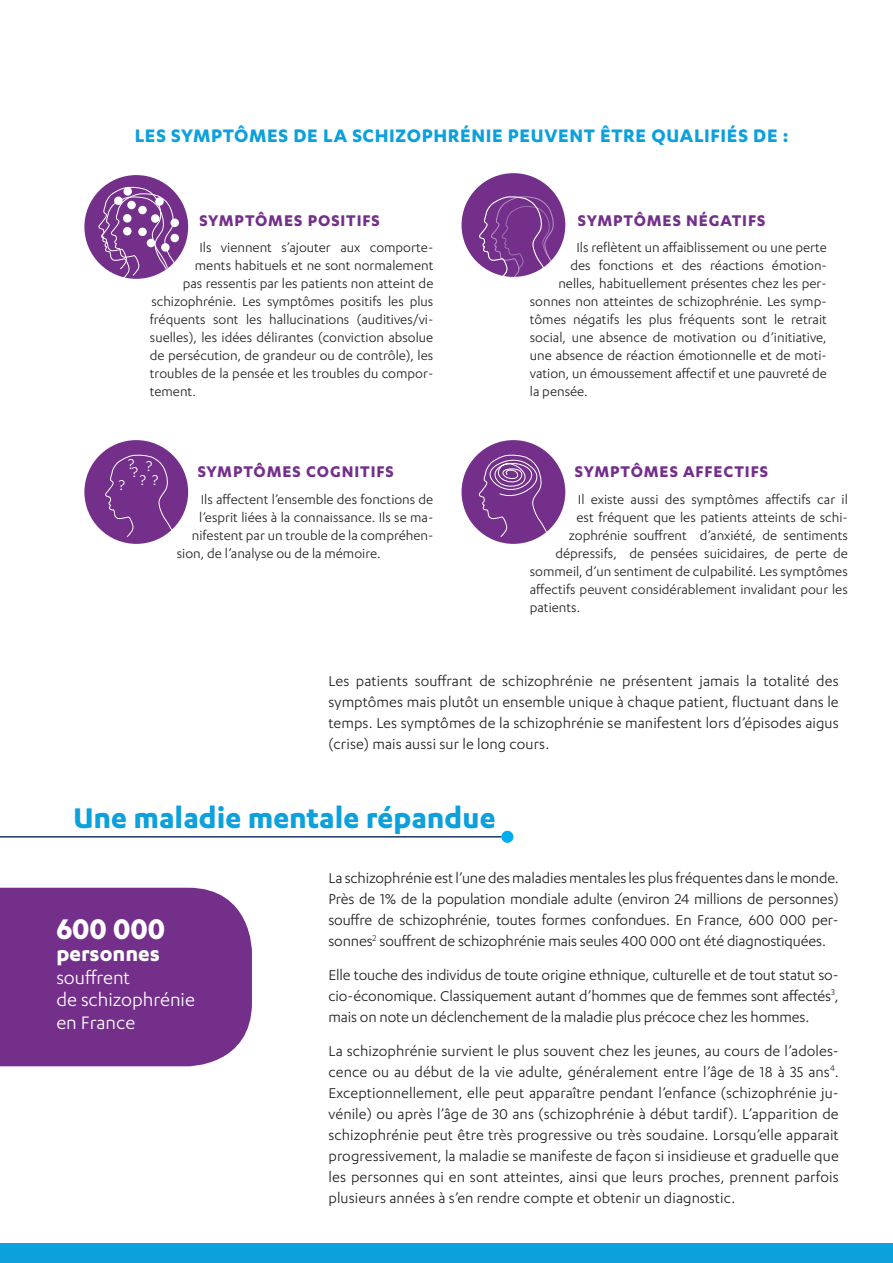
<style>
.page{position:relative;width:893px;height:1263px;background:#fff}
.page>*{position:absolute;margin:0;border:0;box-sizing:border-box;transform-origin:0 0}
.t1{font:700 33px "Karbon";color:#0ca0dc}
.t2{font:700 33px "Karbon";color:#fff}
.t3{font:700 24px "Karbon";color:#fff}
.t4{font:700 21px "Karbon";letter-spacing:.03em;color:#0ca0dc}
.t5{font:21px/22.5px "Karbon";color:#fff}
.t6{font:700 18px "Karbon";letter-spacing:.05em;color:#742f8b}
.t7{font:16.5px/21px "Karbon";letter-spacing:-.005em;color:#231f20;text-align:justify}
.t8{font:16.5px "Karbon";color:#fff}
.t9{font:15px "Karbon";color:#231f20}
</style>
<div class="page">
<div style="left:0;top:1243px;width:893px;height:20px;background:#0ca0dc"></div>
<div style="left:0;top:888px;width:252px;height:178px;background:#742f8b"></div>
<div style="left:462px;top:173px;width:103px;height:104px;background:#742f8b;border-radius:50%"></div>
<svg style="left:479px;top:195px;width:81px;height:82px"></svg>
<div style="left:462px;top:440px;width:103px;height:104px;background:#742f8b;border-radius:50%"></div>
<div style="left:84px;top:175px;width:104px;height:104px;background:#742f8b;border-radius:50%"></div>
<svg style="left:99px;top:185px;width:82px;height:94px"></svg>
<div style="left:123px;top:227px;width:9px;height:8px;background:#fff;border-radius:50%"></div>
<div style="left:123px;top:187px;width:9px;height:9px;background:#fff;border-radius:50%"></div>
<div style="left:114px;top:196px;width:9px;height:9px;background:#fff;border-radius:50%"></div>
<div style="left:123px;top:214px;width:9px;height:9px;background:#fff;border-radius:50%"></div>
<div style="left:127px;top:201px;width:9px;height:8px;background:#fff;border-radius:50%"></div>
<div style="left:147px;top:239px;width:8px;height:8px;background:#fff;border-radius:50%"></div>
<div style="left:151px;top:214px;width:8px;height:9px;background:#fff;border-radius:50%"></div>
<div style="left:170px;top:234px;width:9px;height:8px;background:#fff;border-radius:50%"></div>
<div style="left:161px;top:243px;width:9px;height:9px;background:#fff;border-radius:50%"></div>
<div style="left:170px;top:219px;width:9px;height:8px;background:#fff;border-radius:50%"></div>
<div style="left:155px;top:197px;width:9px;height:9px;background:#fff;border-radius:50%"></div>
<div style="left:138px;top:228px;width:9px;height:8px;background:#fff;border-radius:50%"></div>
<div style="left:138px;top:206px;width:9px;height:8px;background:#fff;border-radius:50%"></div>
<div style="left:84px;top:440px;width:104px;height:104px;background:#742f8b;border-radius:50%"></div>
<svg style="left:105px;top:453px;width:70px;height:85px"></svg>
<svg style="left:478px;top:453px;width:70px;height:85px"></svg>
<div style="left:501px;top:831px;width:12px;height:12px;background:#00aeef;border-radius:50%"></div>
<hr style="left:0;top:836px;width:501px;height:1px;background:#193667">
<p class="t4" style="left:135px;top:123px;width:655px">LES SYMPTÔMES DE LA SCHIZOPHRÉNIE PEUVENT ÊTRE QUALIFIÉS DE :</p>
<p class="t6" style="left:199px;top:210px;width:182px">SYMPTÔMES POSITIFS</p>
<p class="t9" style="left:199px;top:239px;width:235px">Ils viennent s’ajouter aux comporte-</p>
<p class="t9" style="left:195px;top:257px;width:240px">ments habituels et ne sont normalement</p>
<p class="t9" style="left:183px;top:275px;width:252px">pas ressentis par les patients non atteint de</p>
<p class="t9" style="left:151px;top:293px;width:283px">schizophrénie. Les symptômes positifs les plus</p>
<p class="t9" style="left:150px;top:311px;width:285px">fréquents sont les hallucinations (auditives/vi-</p>
<p class="t9" style="left:150px;top:329px;width:285px">suelles), les idées délirantes (conviction absolue</p>
<p class="t9" style="left:150px;top:347px;width:285px">de persécution, de grandeur ou de contrôle), les</p>
<p class="t9" style="left:150px;top:365px;width:285px">troubles de la pensée et les troubles du compor-</p>
<p class="t9" style="left:150px;top:383px;width:48px">tement.</p>
<p class="t8" style="left:128px;top:455px;width:8px">?</p>
<p class="t8" style="left:132px;top:463px;width:8px">?</p>
<p class="t8" style="left:146px;top:457px;width:8px">?</p>
<p class="t8" style="left:140px;top:471px;width:20px">? ?</p>
<p class="t8" style="left:119px;top:476px;width:8px">?</p>
<p class="t6" style="left:198px;top:462px;width:197px">SYMPTÔMES COGNITIFS</p>
<p class="t9" style="left:201px;top:491px;width:234px">Ils affectent l’ensemble des fonctions de</p>
<p class="t9" style="left:199px;top:509px;width:236px">l’esprit liées à la connaissance. Ils se ma-</p>
<p class="t9" style="left:192px;top:527px;width:243px">nifestent par un trouble de la compréhen-</p>
<p class="t9" style="left:177px;top:545px;width:205px">sion, de l’analyse ou de la mémoire.</p>
<p class="t6" style="left:578px;top:210px;width:189px">SYMPTÔMES NÉGATIFS</p>
<p class="t9" style="left:576px;top:239px;width:252px">Ils reflètent un affaiblissement ou une perte</p>
<p class="t9" style="left:570px;top:257px;width:258px">des fonctions et des réactions émotion-</p>
<p class="t9" style="left:558px;top:275px;width:270px">nelles, habituellement présentes chez les per-</p>
<p class="t9" style="left:530px;top:293px;width:298px">sonnes non atteintes de schizophrénie. Les symp-</p>
<p class="t9" style="left:530px;top:311px;width:298px">tômes négatifs les plus fréquents sont le retrait</p>
<p class="t9" style="left:530px;top:329px;width:298px">social, une absence de motivation ou d’initiative,</p>
<p class="t9" style="left:530px;top:347px;width:299px">une absence de réaction émotionnelle et de moti-</p>
<p class="t9" style="left:530px;top:365px;width:298px">vation, un émoussement affectif et une pauvreté de</p>
<p class="t9" style="left:530px;top:383px;width:59px">la pensée.</p>
<p class="t6" style="left:575px;top:462px;width:195px">SYMPTÔMES AFFECTIFS</p>
<p class="t9" style="left:578px;top:491px;width:272px">Il existe aussi des symptômes affectifs car il</p>
<p class="t9" style="left:576px;top:509px;width:273px">est fréquent que les patients atteints de schi-</p>
<p class="t9" style="left:569px;top:527px;width:280px">zophrénie souffrent d’anxiété, de sentiments</p>
<p class="t9" style="left:555px;top:545px;width:294px">dépressifs, de pensées suicidaires, de perte de</p>
<p class="t9" style="left:530px;top:563px;width:319px">sommeil, d’un sentiment de culpabilité. Les symptômes</p>
<p class="t9" style="left:530px;top:581px;width:319px">affectifs peuvent considérablement invalidant pour les</p>
<p class="t9" style="left:530px;top:599px;width:52px">patients.</p>
<p class="t7" style="left:328px;top:670px;width:512px">Les patients souffrant de schizophrénie ne présentent jamais la totalité des symptômes mais plutôt un ensemble unique à chaque patient, fluctuant dans le temps. Les symptômes de la schizophrénie se manifestent lors d’épisodes aigus (crise) mais aussi sur le long cours.</p>
<h1 class="t1" style="left:73px;top:799px;width:424px">Une maladie mentale répandue</h1>
<h1 class="t2" style="left:56px;top:910px;width:110px">600 000</h1>
<h2 class="t3" style="left:56px;top:940px;width:105px">personnes</h2>
<p class="t5" style="left:56px;top:965px;width:140px">souffrent<br>de schizophrénie en France</p>
<p class="t7" style="left:328px;top:867px;width:512px">La schizophrénie est l’une des maladies mentales les plus fréquentes dans le monde.<br>Près de 1% de la population mondiale adulte (environ 24 millions de personnes) souffre de schizophrénie, toutes formes confondues. En France, 600 000 per&shy;sonnes<sup>2</sup> souffrent de schizophrénie mais seules 400 000 ont été diagnostiquées.</p>
<p class="t7" style="left:328px;top:964px;width:512px">Elle touche des individus de toute origine ethnique, culturelle et de tout statut so&shy;cio-économique. Classiquement autant d’hommes que de femmes sont affectés<sup>3</sup>, mais on note un déclenchement de la maladie plus précoce chez les hommes.</p>
<p class="t7" style="left:328px;top:1039px;width:512px">La schizophrénie survient le plus souvent chez les jeunes, au cours de l’adoles&shy;cence ou au début de la vie adulte, généralement entre l’âge de 18 à 35 ans<sup>4</sup>.<br>Exceptionnellement, elle peut apparaître pendant l’enfance (schizophrénie ju&shy;vénile) ou après l’âge de 30 ans (schizophrénie à début tardif). L’apparition de schizophrénie peut être très progressive ou très soudaine. Lorsqu’elle apparait progressivement, la maladie se manifeste de façon si insidieuse et graduelle que les personnes qui en sont atteintes, ainsi que leurs proches, prennent parfois plusieurs années à s’en rendre compte et obtenir un diagnostic.</p>
</div>
